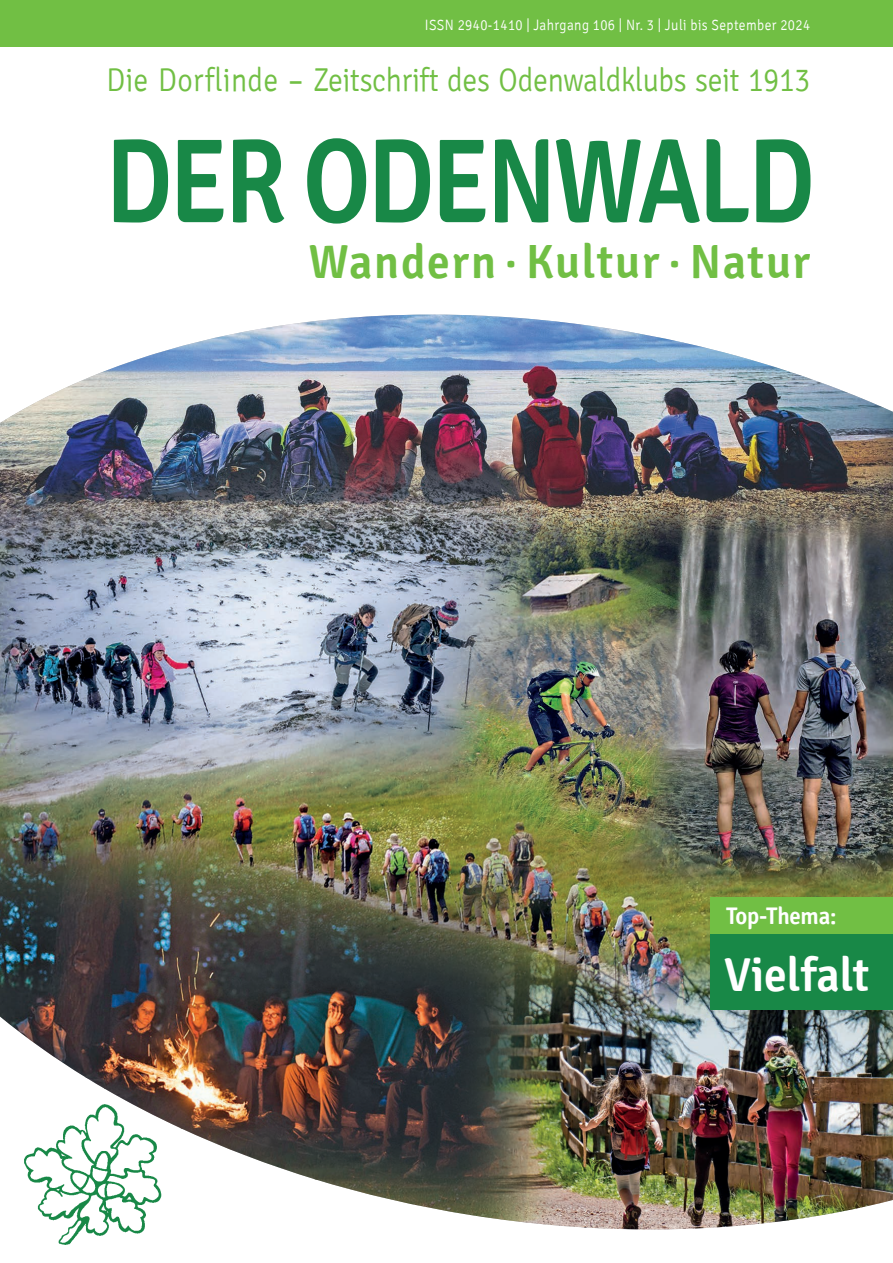
<style>
.page{position:relative;width:893px;height:1263px;background:#fff}
.page>*{position:absolute;margin:0;border:0;box-sizing:border-box;transform-origin:0 0}
.t1{font:600 120px "Signika";letter-spacing:-.03em;color:#188847;scale:.85 1}
.t2{font:600 48px "Signika";letter-spacing:.04em;color:#71bf44;scale:.95 1}
.t3{font:600 48px "Signika";color:#fff;scale:.95 1}
.t4{font:300 33px "Signika";letter-spacing:-.01em;color:#71bf44;scale:.9 1}
.t5{font:600 24px "Signika";letter-spacing:-.01em;color:#fff;scale:.95 1}
.t6{font:300 15px "Signika";letter-spacing:.03em;color:#fff;scale:.9 1}
</style>
<div class="page">
<img style="left:105px;top:314px;width:685px;height:916px">
<img style="left:105px;top:315px;width:578px;height:56px">
<img style="left:682px;top:342px;width:107px;height:887px">
<img style="left:0;top:371px;width:105px;height:706px">
<img style="left:788px;top:371px;width:105px;height:849px">
<img style="left:104px;top:772px;width:579px;height:357px">
<img style="left:85px;top:1077px;width:20px;height:12px">
<img style="left:180px;top:1128px;width:503px;height:52px">
<img style="left:313px;top:1179px;width:370px;height:50px">
<div style="left:710px;top:897px;width:183px;height:37px;background:#71bf44"></div>
<div style="left:710px;top:934px;width:183px;height:75px;background:#188847"></div>
<div style="left:0;top:0;width:893px;height:47px;background:#71bf44"></div>
<img style="left:24px;top:1102px;width:141px;height:143px">
<p class="t6" style="left:425px;top:17px;width:430px">ISSN 2940-1410 | Jahrgang 106 | Nr. 3 | Juli bis September 2024</p>
<h3 class="t4" style="left:106px;top:61px;width:783px">Die Dorflinde – Zeitschrift des Odenwaldklubs seit 1913</h3>
<h1 class="t1" style="left:105px;top:111px;width:836px">DER ODENWALD</h1>
<h2 class="t2" style="left:309px;top:234px;width:529px">Wandern · Kultur · Natur</h2>
<h3 class="t5" style="left:726px;top:901px;width:118px">Top-Thema:</h3>
<h2 class="t3" style="left:724px;top:946px;width:154px">Vielfalt</h2>
</div>
